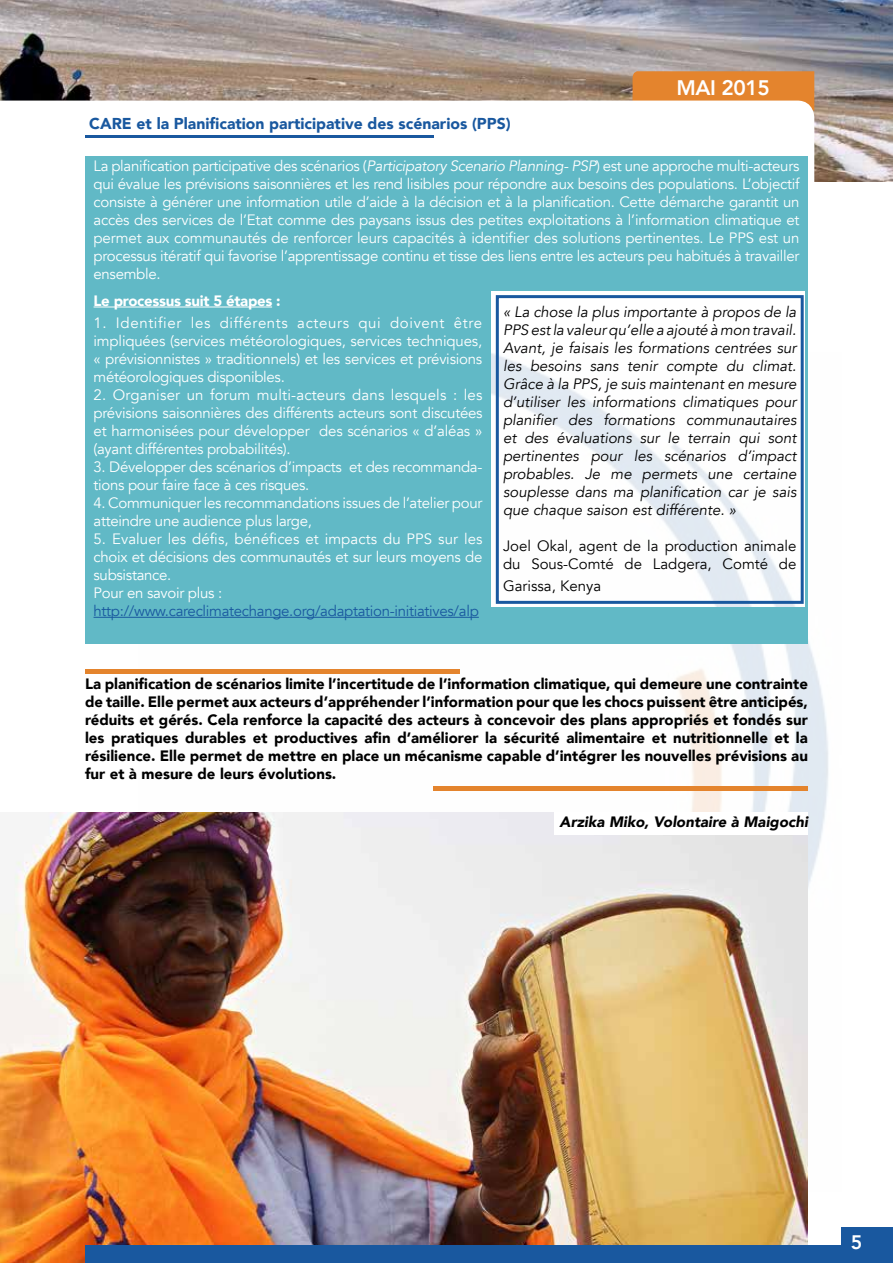
<style>
.page{position:relative;width:893px;height:1263px;background:#fff}
.page>*{position:absolute;margin:0;border:0;box-sizing:border-box;transform-origin:0 0}
.t1{font:800 21px "Avenir";letter-spacing:-.02em;color:#fff}
.t2{font:800 19.5px "Avenir";color:#fff}
.t3{font:900 15.75px "Avenir";color:#19589f}
.t4{font:15px/18px "Avenir";letter-spacing:-.02em;color:#fff;text-align:justify}
.t5{font:900 15px/18px "Avenir";color:#000;text-align:justify}
.t6{font:italic 15px/18px "Avenir";color:#000;text-align:justify}
.t7{font:15px/18px "Avenir";color:#000}
.t8{font:15px "Avenir";letter-spacing:-.02em;color:#19589f}
.t9{font:italic 900 15px "Avenir";color:#000}
.t10{font:900 15px "Avenir";letter-spacing:-.02em;color:#fff}
.s1{font-style:italic}
</style>
<div class="page">
<img style="left:433px;top:353px;width:396px;height:535px">
<div style="left:85px;top:291px;width:406px;height:353px;background:#61b9c6"></div>
<hr style="left:94px;top:307px;width:178px;height:1px;background:#fff">
<hr style="left:94px;top:617px;width:385px;height:1px;background:#19589f">
<div style="left:496px;top:295px;width:308px;height:309px;border:3px solid #19589f"></div>
<div style="left:491px;top:607px;width:317px;height:37px;background:#61b9c6"></div>
<hr style="left:434px;top:787px;width:374px;height:4px;background:#e4842d">
<img style="left:0;top:0;width:893px;height:182px">
<div style="left:633px;top:71px;width:181px;height:30px;background:#e4842d"></div>
<svg style="left:0;top:101px;width:814px;height:81px"></svg>
<div style="left:85px;top:156px;width:723px;height:135px;background:#61b9c6"></div>
<hr style="left:85px;top:135px;width:349px;height:2px;background:#19589f">
<div style="left:841px;top:1227px;width:52px;height:29px;background:#19589f"></div>
<img style="left:0;top:812px;width:808px;height:451px">
<div style="left:85px;top:1245px;width:808px;height:18px;background:#19589f"></div>
<div style="left:555px;top:812px;width:253px;height:23px;background:#fff"></div>
<hr style="left:806px;top:291px;width:2px;height:319px;background:#61b9c6">
<div style="left:85px;top:669px;width:374px;height:5px;background:#e4842d"></div>
<p class="t3" style="left:89px;top:110px;width:423px">CARE et la Planification participative des scénarios (PPS)</p>
<h1 class="t1" style="left:676px;top:71px;width:95px">MAI 2015</h1>
<p class="t4" style="left:94px;top:157px;width:708px">La planification participative des scénarios (<span class="s1">Participatory Scenario Planning- PSP</span>) est une approche multi-acteurs qui évalue les prévisions saisonnières et les rend lisibles pour répondre aux besoins des populations. L’objectif consiste à générer une information utile d’aide à la décision et à la planification. Cette démarche garantit un accès des services de l’Etat comme des paysans issus des petites exploitations à l’information climatique et permet aux communautés de renforcer leurs capacités à identifier des solutions pertinentes. Le PPS est un processus itératif qui favorise l’apprentissage continu et tisse des liens entre les acteurs peu habitués à travailler ensemble.</p>
<p class="t10" style="left:94px;top:288px;width:189px">Le processus suit 5 étapes :</p>
<p class="t4" style="left:94px;top:314px;width:390px">1. Identifier les différents acteurs qui doivent être impliquées (services météorologiques, services techniques, « prévisionnistes » traditionnels) et les services et prévisions météorologiques disponibles.</p>
<p class="t4" style="left:94px;top:386px;width:391px">2. Organiser un forum multi-acteurs dans lesquels : les prévisions saisonnières des différents acteurs sont discutées et harmonisées pour développer des scénarios « d’aléas » (ayant différentes probabilités).</p>
<p class="t4" style="left:94px;top:458px;width:390px">3. Développer des scénarios d’impacts et des recommanda&shy;tions pour faire face à ces risques.</p>
<p class="t4" style="left:94px;top:494px;width:390px">4. Communiquer les recommandations issues de l’atelier pour atteindre une audience plus large,</p>
<p class="t4" style="left:94px;top:530px;width:390px;text-align:left">5. Evaluer les défis, bénéfices et impacts du PPS sur les choix et décisions des communautés et sur leurs moyens de subsistance.<br>Pour en savoir plus :</p>
<p class="t8" style="left:94px;top:602px;width:387px">http://www.careclimatechange.org/adaptation-initiatives/alp</p>
<p class="t6" style="left:503px;top:303px;width:295px">« La chose la plus importante à propos de la PPS est la valeur qu’elle a ajouté à mon travail.<br>Avant, je faisais les formations centrées sur les besoins sans tenir compte du climat.<br>Grâce à la PPS, je suis maintenant en mesure d’utiliser les informations climatiques pour planifier des formations communautaires et des évaluations sur le terrain qui sont pertinentes pour les scénarios d’impact probables. Je me permets une certaine souplesse dans ma planification car je sais que chaque saison est différente. »</p>
<p class="t7" style="left:503px;top:537px;width:295px">Joel Okal, agent de la production animale du Sous-Comté de Ladgera, Comté de</p>
<p class="t7" style="left:503px;top:577px;width:100px">Garissa, Kenya</p>
<p class="t5" style="left:85px;top:674px;width:724px">La planification de scénarios limite l’incertitude de l’information climatique, qui demeure une contrainte de taille. Elle permet aux acteurs d’appréhender l’information pour que les chocs puissent être anticipés, réduits et gérés. Cela renforce la capacité des acteurs à concevoir des plans appropriés et fondés sur les pratiques durables et productives afin d’améliorer la sécurité alimentaire et nutritionnelle et la résilience. Elle permet de mettre en place un mécanisme capable d’intégrer les nouvelles prévisions au fur et à mesure de leurs évolutions.</p>
<p class="t9" style="left:560px;top:810px;width:250px">Arzika Miko, Volontaire à Maigochi</p>
<h2 class="t2" style="left:851px;top:1227px;width:13px">5</h2>
</div>
